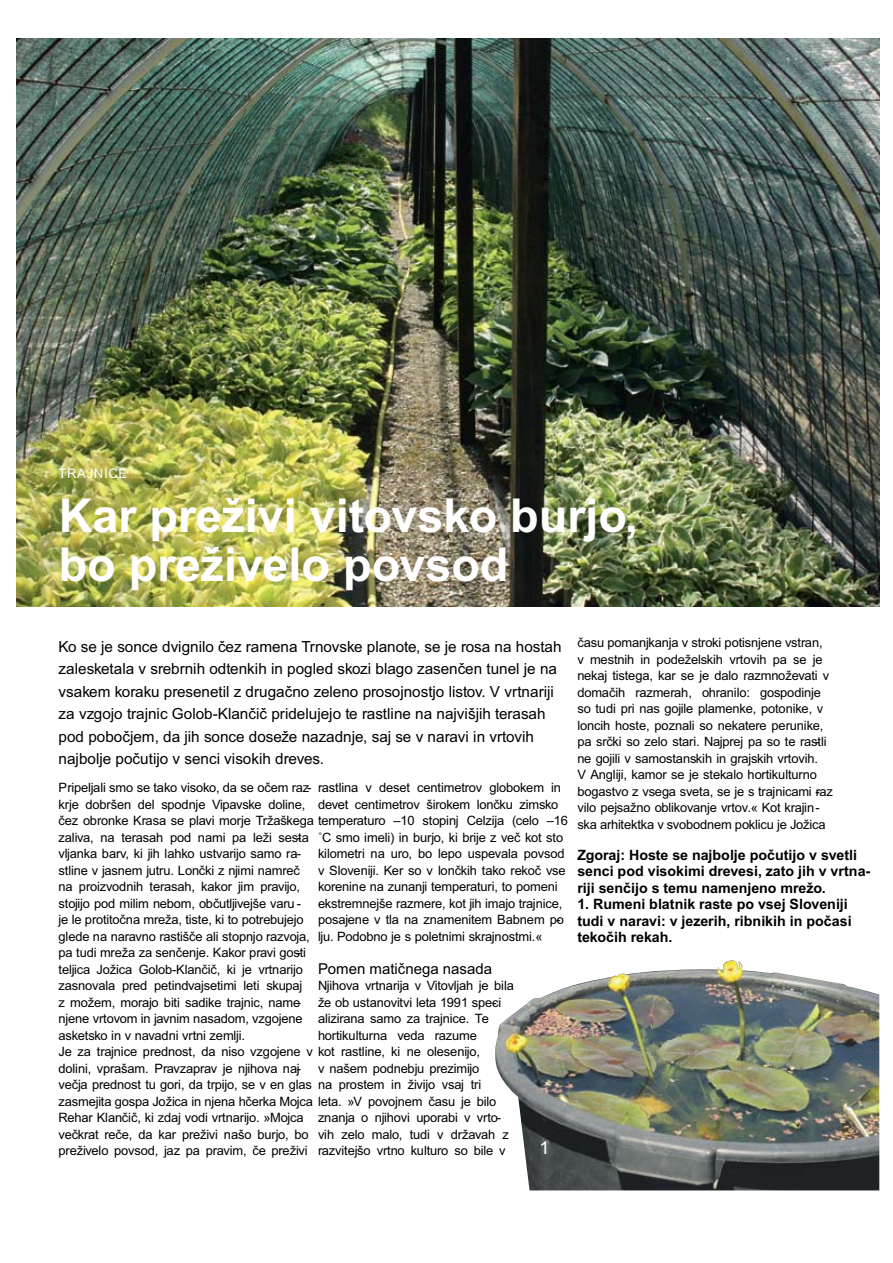
<style>
.page{position:relative;width:893px;height:1263px;background:#fff}
.page>*{position:absolute;margin:0;border:0;box-sizing:border-box;transform-origin:0 0}
.t1{font:700 46.8px/49.3px "Arial";color:#fff}
.t2{font:18px "Arial";color:#fff}
.t3{font:15.3px/22.5px "Arial";color:#000}
.t4{font:15px "Arial";color:#000}
.t5{font:700 14.25px/16.5px "Arial";color:#000}
.t6{font:13.2px "Arial";letter-spacing:.05em;color:#fff}
.t7{font:12.9px/16.5px "Arial";letter-spacing:-.01em;color:#000}
</style>
<div class="page">
<img style="left:16px;top:38px;width:863px;height:568px">
<img style="left:495px;top:960px;width:384px;height:230px">
<p class="t6" style="left:59px;top:469px;width:70px">TRAJNICE</p>
<h1 class="t1" style="left:59px;top:495px;width:581px">Kar preživi vitovsko burjo, bo preživelo povsod</h1>
<p class="t3" style="left:59px;top:636px;width:504px">Ko se je sonce dvignilo čez ramena Trnovske planote, se je rosa na hostah zalesketala v srebrnih odtenkih in pogled skozi blago zasenčen tunel je na vsakem koraku presenetil z drugačno zeleno prosojnostjo listov. V vrtnariji za vzgojo trajnic Golob-Klančič pridelujejo te rastline na najvišjih terasah pod pobočjem, da jih sonce doseže nazadnje, saj se v naravi in vrtovih najbolje počutijo v senci visokih dreves.</p>
<p class="t7" style="left:59px;top:781px;width:511px">Pripeljali smo se tako visoko, da se očem raz-<br>krje dobršen del spodnje Vipavske doline,<br>čez obronke Krasa se plavi morje Tržaškega temperaturo –10 stopinj Celzija (celo –16 zaliva, na terasah pod nami pa leži ses-ta<br>vljanka barv, ki jih lahko ustvarijo samo ra-<br>stline v jasnem jutru. Lončki z njimi namreč<br>na proizvodnih terasah, kakor jim pravijo,<br>stojijo pod milim nebom, občutljivejše varu -<br>je le protitočna mreža, tiste, ki to potrebujejo<br>glede na naravno rastišče ali stopnjo razvoja,<br>pa tudi mreža za senčenje. Kakor pravi gos-ti<br>teljica Jožica Golob-Klančič, ki je vrtnarijo<br>zasnovala pred petindvajsetimi leti skupaj<br>z možem, morajo biti sadike trajnic, name-<br>njene vrtovom in javnim nasadom, vzgojene<br>asketsko in v navadni vrtni zemlji.<br>Je za trajnice prednost, da niso vzgojene v kot rastline, ki ne olesenijo,<br>dolini, vprašam. Pravzaprav je njihova na-j<br>večja prednost tu gori, da trpijo, se v en glas<br>zasmejita gospa Jožica in njena hčerka Mojca leta. »V povojnem času je bilo<br>Rehar Klančič, ki zdaj vodi vrtnarijo. »Mojca<br>večkrat reče, da kar preživi našo burjo, bo<br>preživelo povsod, jaz pa pravim, če preživi</p>
<p class="t7" style="left:318px;top:781px;width:245px">rastlina v deset centimetrov globokem in devet centimetrov širokem lončku zimsko</p>
<p class="t7" style="left:318px;top:830px;width:249px">˚C smo imeli) in burjo, ki brije z več kot sto kilometri na uro, bo lepo uspevala povsod v Sloveniji. Ker so v lončkih tako rekoč vse korenine na zunanji temperaturi, to pomeni ekstremnejše razmere, kot jih imajo trajnice, posajene v tla na znamenitem Babnem p-o lju. Podobno je s poletnimi skrajnostmi.«</p>
<p class="t4" style="left:318px;top:963px;width:176px">Pomen matičnega nasada</p>
<p class="t7" style="left:318px;top:979px;width:197px">Njihova vrtnarija v Vitovljah je bila že ob ustanovitvi leta 1991 spec-i alizirana samo za trajnice. Te hortikulturna veda razume</p>
<p class="t7" style="left:318px;top:1061px;width:165px">v našem podnebju prezimijo na prostem in živijo vsaj tri</p>
<p class="t7" style="left:318px;top:1111px;width:192px">znanja o njihovi uporabi v vrto&shy;vih zelo malo, tudi v državah z razvitejšo vrtno kulturo so bile v</p>
<h2 class="t2" style="left:540px;top:1141px;width:12px">1</h2>
<p class="t7" style="left:577px;top:635px;width:257px">času pomanjkanja v stroki potisnjene vstran,<br>v mestnih in podeželskih vrtovih pa se je nekaj tistega, kar se je dalo razmnoževati v domačih razmerah, ohranilo: gospodinje so tudi pri nas gojile plamenke, potonike, v loncih hoste, poznali so nekatere perunike, pa srčki so zelo stari. Najprej pa so te ras-tli ne gojili v samostanskih in grajskih vrtovih.<br>V Angliji, kamor se je stekalo hortikulturno bogastvo z vsega sveta, se je s trajnicami -raz vilo pejsažno oblikovanje vrtov.« Kot krajin&shy;ska arhitektka v svobodnem poklicu je Jožica</p>
<p class="t5" style="left:577px;top:848px;width:294px">Zgoraj: Hoste se najbolje počutijo v svetli senci pod visokimi drevesi, zato jih v vrtna&shy;riji senčijo s temu namenjeno mrežo.</p>
<p class="t5" style="left:577px;top:897px;width:276px">1. Rumeni blatnik raste po vsej Sloveniji tudi v naravi: v jezerih, ribnikih in počasi tekočih rekah.</p>
</div>
